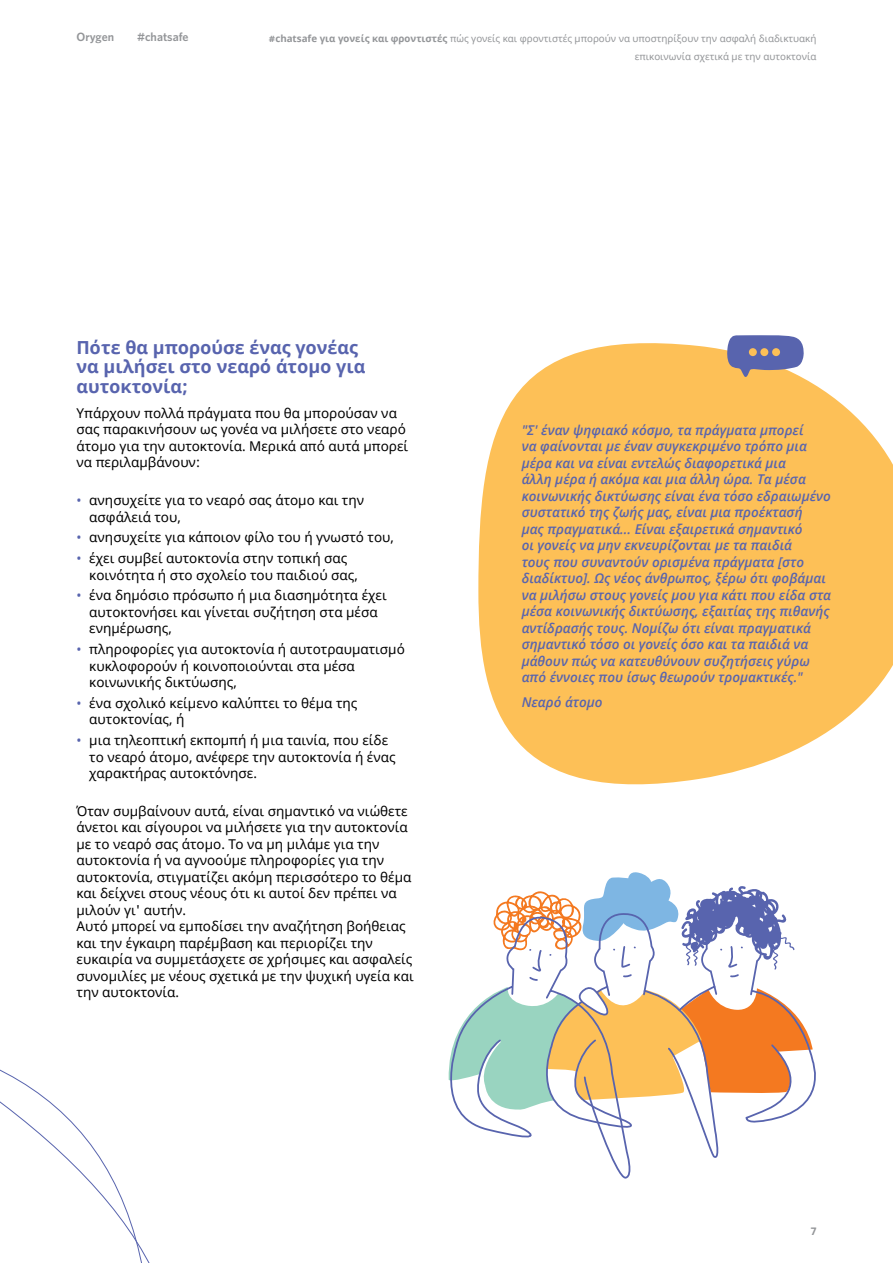
<style>
.page{position:relative;width:893px;height:1263px;background:#fff}
.page>*{position:absolute;margin:0;border:0;box-sizing:border-box;transform-origin:0 0}
.t1{font:700 18px/19.5px "Noto Sans";color:#5864ae}
.t2{font:13.5px/16.5px "Noto Sans";color:#000}
.t3{font:italic 600 13.5px/16.5px "Open Sans";color:#5864ae}
.t4{font:600 12px "Whitney";color:#939598}
.t5{font:700 10.5px "Noto Sans";color:#939598}
.t6{font:9.75px/18px "Noto Sans";color:#939598;text-align:right}
.s1{font-weight:700}
.s2{color:#5864ae}
</style>
<div class="page">
<svg style="left:477px;top:1127px;width:154px;height:52px"></svg>
<svg style="left:529px;top:1127px;width:190px;height:34px"></svg>
<svg style="left:448px;top:872px;width:368px;height:255px"></svg>
<svg style="left:0;top:1069px;width:150px;height:194px"></svg>
<svg style="left:478px;top:343px;width:415px;height:442px;background:#fdc96f"></svg>
<svg style="left:727px;top:335px;width:77px;height:43px;background:#8481a4"></svg>
<div style="left:749px;top:348px;width:8px;height:8px;background:#fdc057;border-radius:50%"></div>
<div style="left:760px;top:348px;width:8px;height:8px;background:#fdc057;border-radius:50%"></div>
<div style="left:772px;top:348px;width:8px;height:8px;background:#fdc057;border-radius:50%"></div>
<p class="t4" style="left:77px;top:29px;width:39px">Orygen</p>
<p class="t4" style="left:137px;top:29px;width:53px">#chatsafe</p>
<p class="t6" style="left:269px;top:30px;width:549px"><span class="s1">#chatsafe για γονείς και φροντιστές</span> πώς γονείς και φροντιστές μπορούν να υποστηρίξουν την ασφαλή διαδικτυακή επικοινωνία σχετικά με την αυτοκτονία</p>
<h1 class="t1" style="left:77px;top:338px;width:290px">Πότε θα μπορούσε ένας γονέας να μιλήσει στο νεαρό άτομο για αυτοκτονία;</h1>
<p class="t2" style="left:77px;top:405px;width:333px">Υπάρχουν πολλά πράγματα που θα μπορούσαν να σας παρακινήσουν ως γονέα να μιλήσετε στο νεαρό άτομο για την αυτοκτονία. Μερικά από αυτά μπορεί να περιλαμβάνουν:</p>
<p class="t2" style="left:89px;top:492px;width:276px;text-indent:-13px"><span class="s2">•</span> ανησυχείτε για το νεαρό σας άτομο και την ασφάλειά του,</p>
<p class="t2" style="left:77px;top:530px;width:319px"><span class="s2">•</span> ανησυχείτε για κάποιον φίλο του ή γνωστό του,</p>
<p class="t2" style="left:89px;top:550px;width:270px;text-indent:-13px"><span class="s2">•</span> έχει συμβεί αυτοκτονία στην τοπική σας κοινότητα ή στο σχολείο του παιδιού σας,</p>
<p class="t2" style="left:89px;top:588px;width:299px;text-indent:-13px"><span class="s2">•</span> ένα δημόσιο πρόσωπο ή μια διασημότητα έχει αυτοκτονήσει και γίνεται συζήτηση στα μέσα ενημέρωσης,</p>
<p class="t2" style="left:89px;top:641px;width:317px;text-indent:-13px"><span class="s2">•</span> πληροφορίες για αυτοκτονία ή αυτοτραυματισμό κυκλοφορούν ή κοινοποιούνται στα μέσα κοινωνικής δικτύωσης,</p>
<p class="t2" style="left:89px;top:695px;width:270px;text-indent:-13px"><span class="s2">•</span> ένα σχολικό κείμενο καλύπτει το θέμα της αυτοκτονίας, ή</p>
<p class="t2" style="left:89px;top:732px;width:308px;text-indent:-13px"><span class="s2">•</span> μια τηλεοπτική εκπομπή ή μια ταινία, που είδε το νεαρό άτομο, ανέφερε την αυτοκτονία ή ένας χαρακτήρας αυτοκτόνησε.</p>
<p class="t2" style="left:77px;top:803px;width:339px">Όταν συμβαίνουν αυτά, είναι σημαντικό να νιώθετε άνετοι και σίγουροι να μιλήσετε για την αυτοκτονία με το νεαρό σας άτομο. Το να μη μιλάμε για την αυτοκτονία ή να αγνοούμε πληροφορίες για την αυτοκτονία, στιγματίζει ακόμη περισσότερο το θέμα και δείχνει στους νέους ότι κι αυτοί δεν πρέπει να μιλούν γι' αυτήν.<br>Αυτό μπορεί να εμποδίσει την αναζήτηση βοήθειας και την έγκαιρη παρέμβαση και περιορίζει την ευκαιρία να συμμετάσχετε σε χρήσιμες και ασφαλείς συνομιλίες με νέους σχετικά με την ψυχική υγεία και την αυτοκτονία.</p>
<p class="t3" style="left:522px;top:421px;width:311px">"Σ' έναν ψηφιακό κόσμο, τα πράγματα μπορεί<br>να φαίνονται με έναν συγκεκριμένο τρόπο μια μέρα και να είναι εντελώς διαφορετικά μια<br>άλλη μέρα ή ακόμα και μια άλλη ώρα. Τα μέσα κοινωνικής δικτύωσης είναι ένα τόσο εδραιωμένο συστατικό της ζωής μας, είναι μια προέκτασή<br>μας πραγματικά... Είναι εξαιρετικά σημαντικό<br>οι γονείς να μην εκνευρίζονται με τα παιδιά<br>τους που συναντούν ορισμένα πράγματα [στο διαδίκτυο]. Ως νέος άνθρωπος, ξέρω ότι φοβάμαι να μιλήσω στους γονείς μου για κάτι που είδα στα μέσα κοινωνικής δικτύωσης, εξαιτίας της πιθανής αντίδρασής τους. Νομίζω ότι είναι πραγματικά σημαντικό τόσο οι γονείς όσο και τα παιδιά να μάθουν πώς να κατευθύνουν συζητήσεις γύρω από έννοιες που ίσως θεωρούν τρομακτικές."</p>
<p class="t3" style="left:522px;top:694px;width:82px">Νεαρό άτομο</p>
<p class="t5" style="left:811px;top:1224px;width:7px">7</p>
</div>
